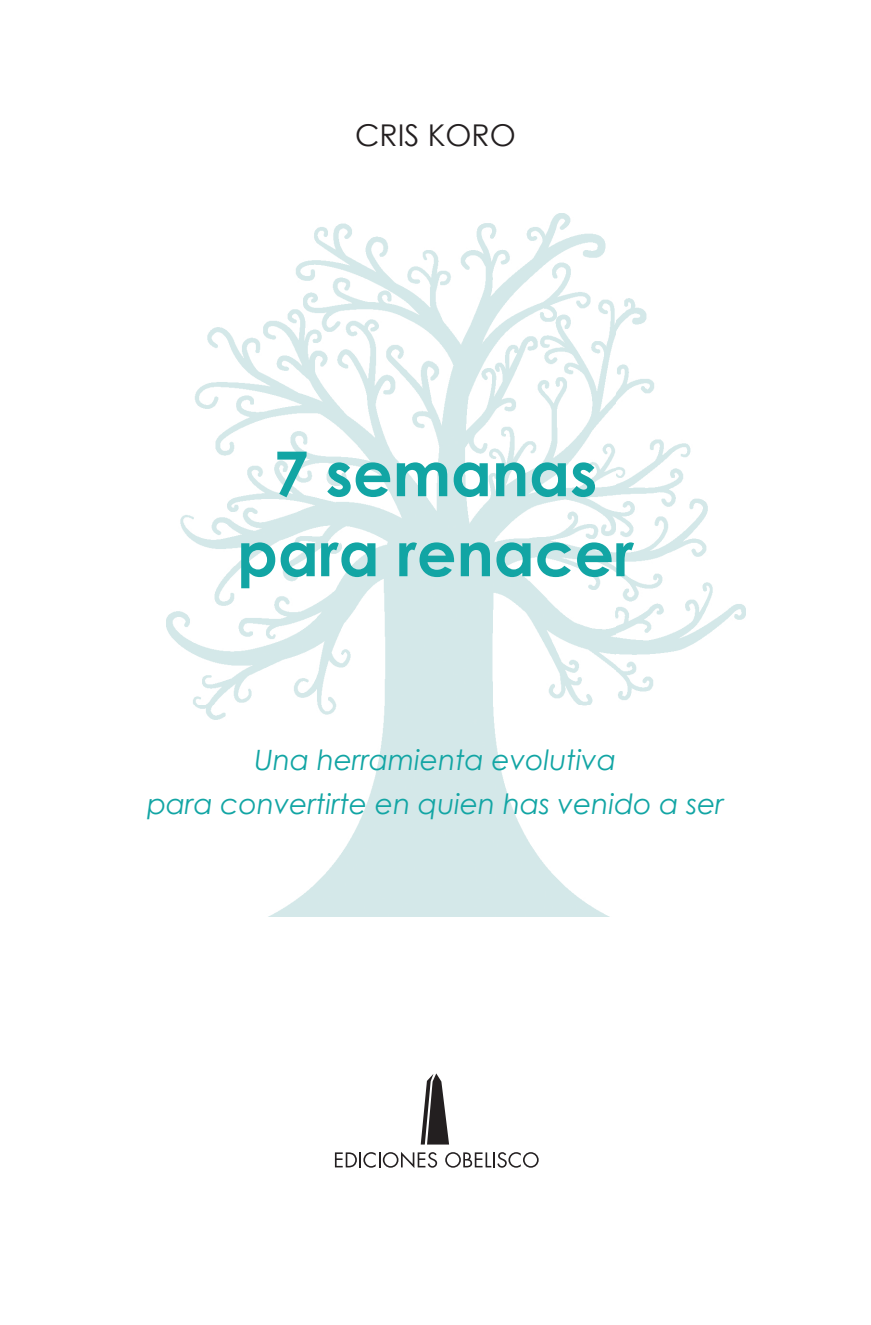
<style>
.page{position:relative;width:871px;height:1325px;background:#fff}
.page>*{position:absolute;margin:0;border:0;box-sizing:border-box;transform-origin:0 0}
.t1{font:700 62px/80px "Century Gothic";color:#12a5a4;text-align:center}
.t2{font:30px "Century Gothic";color:#231f20}
.t3{font:italic 28px/44px "Century Gothic";color:#12a5a4;text-align:center}
</style>
<div class="page">
<img style="left:166px;top:213px;width:579px;height:703px">
<svg style="left:421px;top:1073px;width:28px;height:71px"></svg>
<svg style="left:335px;top:1152px;width:102px;height:15px"></svg>
<svg style="left:445px;top:1152px;width:93px;height:15px"></svg>
<p class="t2" style="left:355px;top:117px;width:162px">CRIS KORO</p>
<h1 class="t1" style="left:237px;top:432px;width:398px">7 semanas para renacer</h1>
<p class="t3" style="left:147px;top:737px;width:578px">Una herramienta evolutiva<br>para convertirte en quien has venido a ser</p>
</div>
